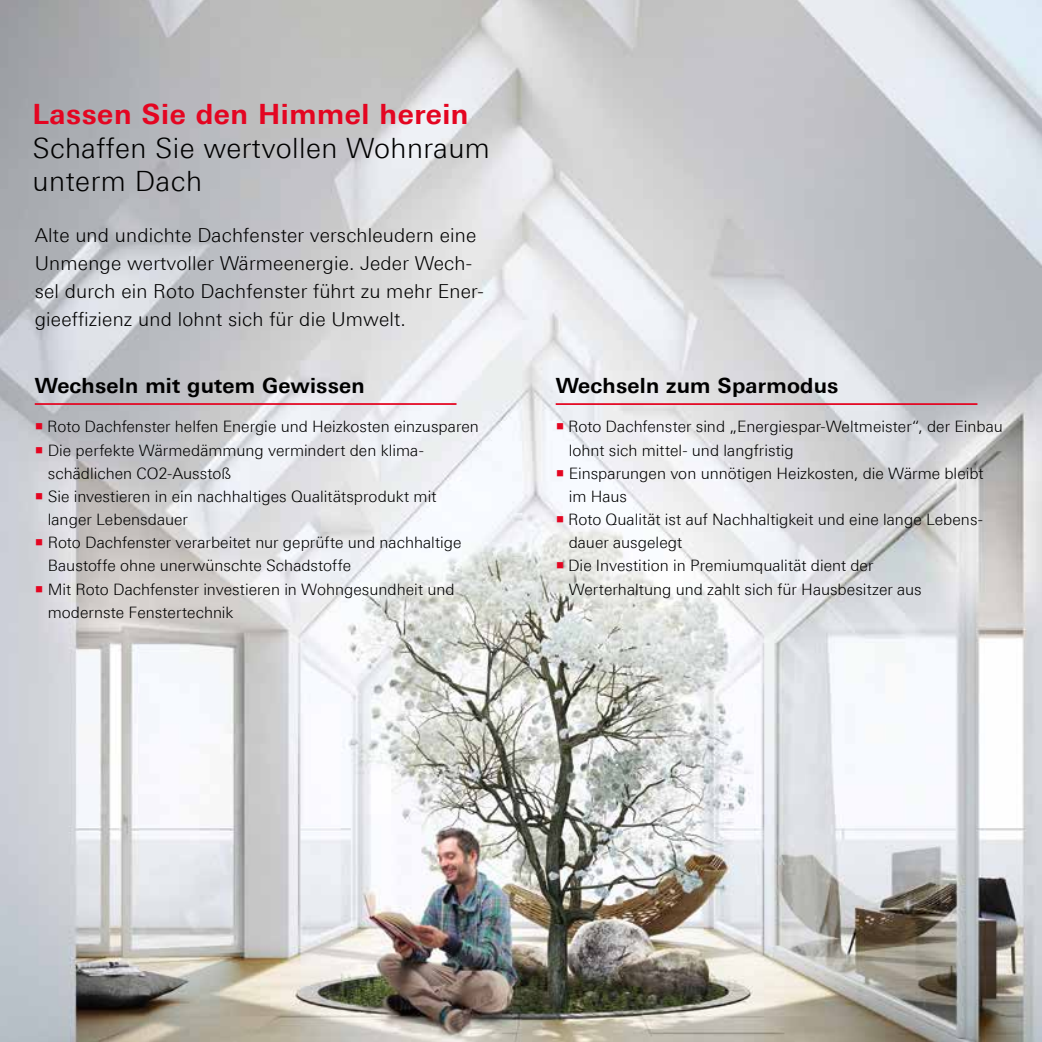
<style>
.page{position:relative;width:1042px;height:1042px;background:#fff}
.page>*{position:absolute;margin:0;border:0;box-sizing:border-box;transform-origin:0 0}
.t1{font:300 28px/33.2px "LT Univers Basic";letter-spacing:.015em;color:#000}
.t2{font:700 28px "LT Univers Basic";letter-spacing:.02em;color:#e40521}
.t3{font:700 21px "LT Univers Basic";letter-spacing:.01em;color:#000}
.t4{font:300 19.25px/28px "LT Univers Basic";letter-spacing:.01em;color:#000}
.t5{font:300 15.75px/23.1px "LT Univers Basic";color:#000}
.s1{color:#e40521}
</style>
<div class="page">
<img style="left:0;top:0;width:1042px;height:1042px">
<hr style="left:556px;top:403px;width:421px;height:2px;background:#e40521">
<hr style="left:35px;top:403px;width:421px;height:2px;background:#e40521">
<h1 class="t2" style="left:32px;top:98px;width:438px">Lassen Sie den Himmel herein</h1>
<h1 class="t1" style="left:32px;top:131px;width:459px">Schaffen Sie wertvollen Wohnraum unterm Dach</h1>
<p class="t4" style="left:35px;top:221px;width:451px">Alte und undichte Dachfenster verschleudern eine Unmenge wertvoller Wärmeenergie. Jeder Wech&shy;sel durch ein Roto Dachfenster führt zu mehr Ener&shy;gieeffizienz und lohnt sich für die Umwelt.</p>
<h2 class="t3" style="left:35px;top:373px;width:331px">Wechseln mit gutem Gewissen</h2>
<h2 class="t3" style="left:556px;top:373px;width:284px">Wechseln zum Sparmodus</h2>
<p class="t5" style="left:35px;top:415px;width:446px"><span class="s1">○</span> Roto Dachfenster helfen Energie und Heizkosten einzusparen</p>
<p class="t5" style="left:48px;top:438px;width:378px;text-indent:-13px"><span class="s1">○</span> Die perfekte Wärmedämmung vermindert den klima&shy;schädlichen CO2-Ausstoß</p>
<p class="t5" style="left:48px;top:484px;width:390px;text-indent:-13px"><span class="s1">○</span> Sie investieren in ein nachhaltiges Qualitätsprodukt mit langer Lebensdauer</p>
<p class="t5" style="left:48px;top:531px;width:415px;text-indent:-13px"><span class="s1">○</span> Roto Dachfenster verarbeitet nur geprüfte und nachhaltige<br>Baustoffe ohne unerwünschte Schadstoffe</p>
<p class="t5" style="left:48px;top:577px;width:408px;text-indent:-13px"><span class="s1">○</span> Mit Roto Dachfenster investieren in Wohngesundheit und modernste Fenstertechnik</p>
<p class="t5" style="left:569px;top:415px;width:436px;text-indent:-13px"><span class="s1">○</span> Roto Dachfenster sind „Energiespar-Weltmeister“, der Einbau lohnt sich mittel- und langfristig</p>
<p class="t5" style="left:569px;top:461px;width:416px;text-indent:-13px"><span class="s1">○</span> Einsparungen von unnötigen Heizkosten, die Wärme bleibt im Haus</p>
<p class="t5" style="left:569px;top:508px;width:416px;text-indent:-13px"><span class="s1">○</span> Roto Qualität ist auf Nachhaltigkeit und eine lange Lebens&shy;dauer ausgelegt</p>
<p class="t5" style="left:569px;top:554px;width:354px;text-indent:-13px"><span class="s1">○</span> Die Investition in Premiumqualität dient der<br>Werterhaltung und zahlt sich für Hausbesitzer aus</p>
</div>
